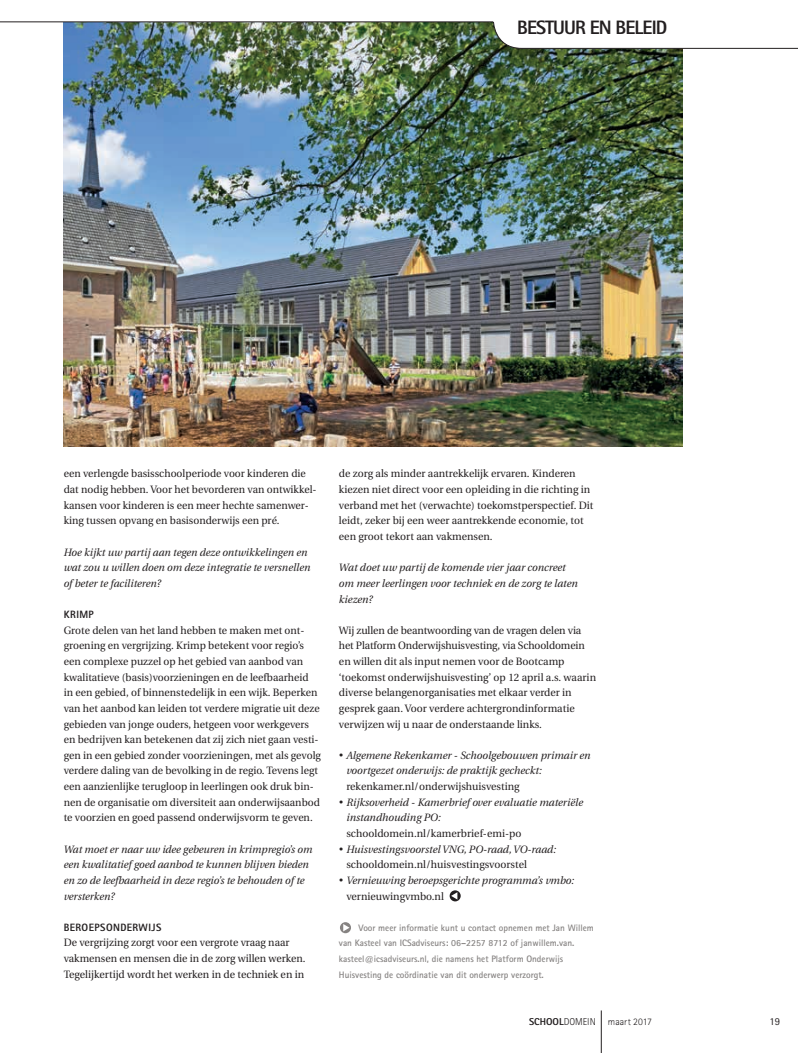
<style>
.page{position:relative;width:798px;height:1053px;background:#fff}
.page>*{position:absolute;margin:0;border:0;box-sizing:border-box;transform-origin:0 0}
.t1{font:800 19.38px "Rotis Sans Serif";letter-spacing:-.05em;color:#231f20}
.t2{font:10.62px/15.6px "Utopia";color:#231f20}
.t3{font:italic 10.62px/15.6px "Utopia";color:#231f20}
.t4{font:800 10.62px "Rotis Sans Serif";letter-spacing:.035em;color:#231f20}
.t5{font:10.62px "Rotis Sans Serif";color:#231f20}
.t6{font:300 10px "Rotis Sans Serif";color:#231f20}
.t7{font:700 9.38px/15.6px "Rotis Sans Serif";color:#868382}
.s1{font-style:normal}
.s2{font-weight:800}
</style>
<div class="page">
<img style="left:63px;top:23px;width:619px;height:423px">
<svg style="left:493px;top:22px;width:304px;height:27px"></svg>
<hr style="left:0;top:22px;width:493px;height:1px;background:#231f20">
<hr style="left:600px;top:1010px;width:1px;height:42px;background:#231f20">
<div style="left:340px;top:922px;width:11px;height:11px;background:#868382;border-radius:50%"></div>
<svg style="left:343px;top:923px;width:6px;height:8px"></svg>
<svg style="left:449px;top:890px;width:11px;height:11px"></svg>
<svg style="left:451px;top:892px;width:6px;height:7px"></svg>
<h1 class="t1" style="left:517px;top:15px;width:151px">BESTUUR EN BELEID</h1>
<p class="t2" style="left:64px;top:466px;width:254px">een verlengde basisschoolperiode voor kinderen die dat nodig hebben. Voor het bevorderen van ontwikkel&shy;kansen voor kinderen is een meer hechte samenwer&shy;king tussen opvang en basisonderwijs een pré.</p>
<p class="t3" style="left:64px;top:544px;width:248px">Hoe kijkt uw partij aan tegen deze ontwikkelingen en wat zou u willen doen om deze integratie te versnellen of beter te faciliteren?</p>
<p class="t4" style="left:64px;top:607px;width:31px">KRIMP</p>
<p class="t2" style="left:64px;top:622px;width:258px">Grote delen van het land hebben te maken met ont&shy;groening en vergrijzing. Krimp betekent voor regio’s een complexe puzzel op het gebied van aanbod van kwalitatieve (basis)voorzieningen en de leefbaarheid<br>in een gebied, of binnenstedelijk in een wijk. Beperken van het aanbod kan leiden tot verdere migratie uit deze gebieden van jonge ouders, hetgeen voor werkgevers en bedrijven kan betekenen dat zij zich niet gaan vesti&shy;gen in een gebied zonder voorzieningen, met als gevolg verdere daling van de bevolking in de regio. Tevens legt een aanzienlijke terugloop in leerlingen ook druk bin&shy;nen de organisatie om diversiteit aan onderwijsaanbod te voorzien en goed passend onderwijsvorm te geven.</p>
<p class="t3" style="left:64px;top:841px;width:250px">Wat moet er naar uw idee gebeuren in krimpregio’s om een kwalitatief goed aanbod te kunnen blijven bieden en zo de leefbaarheid in deze regio’s te behouden of te versterken?</p>
<p class="t4" style="left:64px;top:920px;width:99px">BEROEPSONDERWIJS</p>
<p class="t2" style="left:64px;top:935px;width:243px">De vergrijzing zorgt voor een vergrote vraag naar vakmensen en mensen die in de zorg willen werken.<br>Tegelijkertijd wordt het werken in de techniek en in</p>
<p class="t2" style="left:339px;top:466px;width:256px">de zorg als minder aantrekkelijk ervaren. Kinderen kiezen niet direct voor een opleiding in die richting in verband met het (verwachte) toekomstperspectief. Dit leidt, zeker bij een weer aantrekkende economie, tot een groot tekort aan vakmensen.</p>
<p class="t3" style="left:339px;top:560px;width:240px">Wat doet uw partij de komende vier jaar concreet om meer leerlingen voor techniek en de zorg te laten kiezen?</p>
<p class="t2" style="left:339px;top:622px;width:258px">Wij zullen de beantwoording van de vragen delen via het Platform Onderwijshuisvesting, via Schooldomein en willen dit als input nemen voor de Bootcamp ‘toekomst onderwijshuisvesting’ op 12 april a.s. waarin diverse belangenorganisaties met elkaar verder in gesprek gaan. Voor verdere achtergrondinformatie verwijzen wij u naar de onderstaande links.</p>
<p class="t3" style="left:346px;top:747px;width:246px;text-indent:-7px">• Algemene Rekenkamer - Schoolgebouwen primair en voortgezet onderwijs: de praktijk gecheckt:</p>
<p class="t2" style="left:346px;top:778px;width:175px">rekenkamer.nl/onderwijshuisvesting</p>
<p class="t3" style="left:346px;top:794px;width:238px;text-indent:-7px">• Rijksoverheid - Kamerbrief over evaluatie materiële instandhouding PO:</p>
<p class="t2" style="left:346px;top:825px;width:176px">schooldomein.nl/kamerbrief-emi-po</p>
<p class="t3" style="left:346px;top:841px;width:211px;text-indent:-7px">• Huisvestingsvoorstel VNG, PO-raad, VO-raad: <span class="s1">schooldomein.nl/huisvestingsvoorstel</span></p>
<p class="t3" style="left:346px;top:872px;width:229px;text-indent:-7px">• Vernieuwing beroepsgerichte programma’s vmbo: <span class="s1">vernieuwingvmbo.nl</span></p>
<p class="t7" style="left:339px;top:919px;width:256px;text-indent:20px">Voor meer informatie kunt u contact opnemen met Jan Willem van Kasteel van ICSadviseurs: 06–2257 8712 of janwillem.van. kasteel@icsadviseurs.nl, die namens het Platform Onderwijs Huisvesting de coördinatie van dit onderwerp verzorgt.</p>
<p class="t6" style="left:529px;top:1015px;width:124px"><span class="s2">SCHOOL</span>DOMEIN maart 2017</p>
<p class="t5" style="left:769px;top:1014px;width:12px">19</p>
</div>
